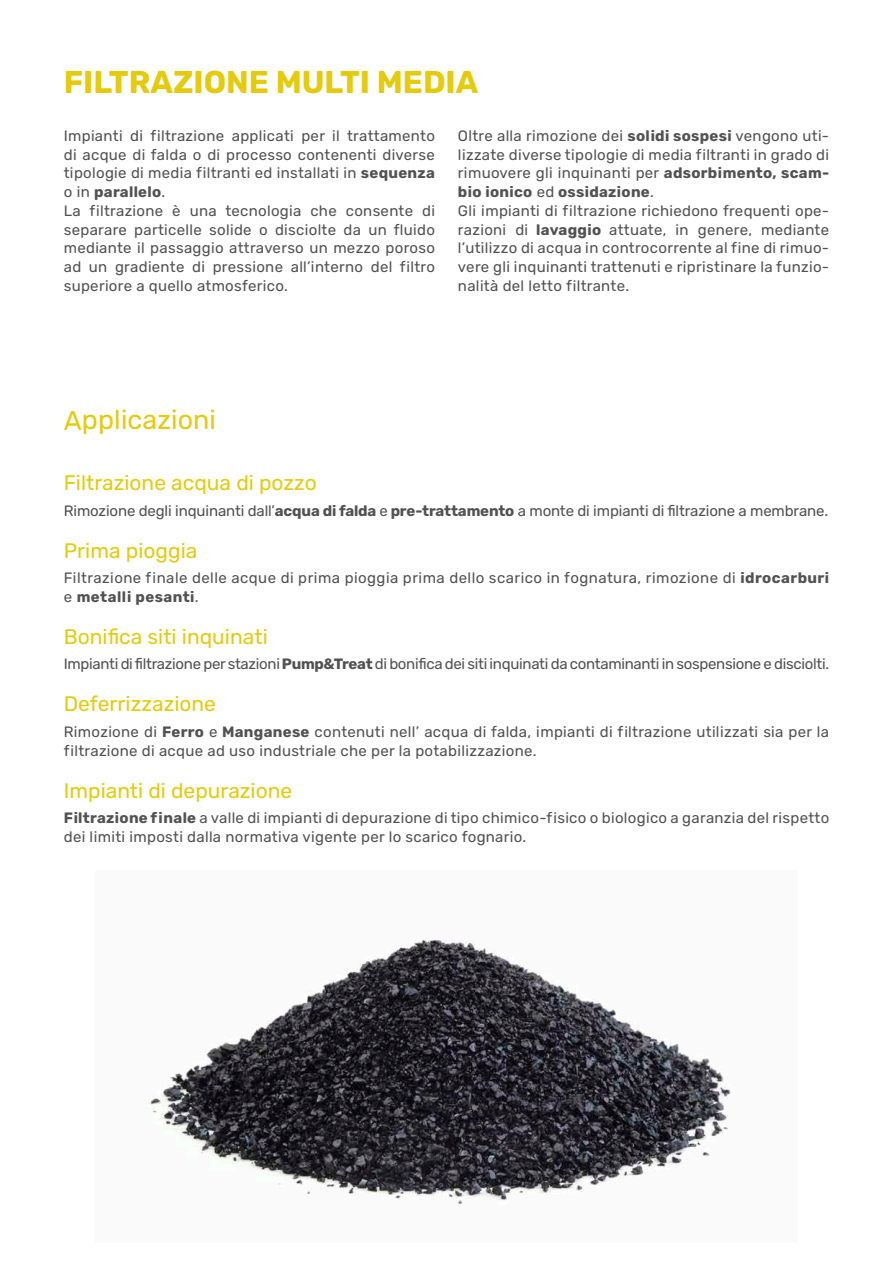
<style>
.page{position:relative;width:893px;height:1263px;background:#fff}
.page>*{position:absolute;margin:0;border:0;box-sizing:border-box;transform-origin:0 0}
.t1{font:700 31.5px "Rubik";color:#e6ca0e}
.t2{font:27px "Rubik";letter-spacing:-.005em;color:#e6ca0e}
.t3{font:21px "Rubik";color:#e6ca0e}
.t4{font:15px/18.8px "Rubik";letter-spacing:.02em;color:#535253}
.t5{font:15px "Rubik";letter-spacing:-.02em;color:#535253}
.t6{font:15px "Rubik";letter-spacing:-.01em;color:#535253}
.s1{font-weight:700}
</style>
<div class="page">
<img style="left:149px;top:939px;width:582px;height:265px">
<h1 class="t1" style="left:64px;top:64px;width:416px">FILTRAZIONE MULTI MEDIA</h1>
<p class="t4" style="left:64px;top:126px;width:373px">Impianti di filtrazione applicati per il trattamento di acque di falda o di processo contenenti diverse tipologie di media filtranti ed installati in <span class="s1">sequenza </span>o in <span class="s1">parallelo</span>.<br>La filtrazione è una tecnologia che consente di separare particelle solide o disciolte da un fluido mediante il passaggio attraverso un mezzo poroso ad un gradiente di pressione all’interno del filtro superiore a quello atmosferico.</p>
<p class="t4" style="left:458px;top:126px;width:373px">Oltre alla rimozione dei <span class="s1">solidi sospesi</span> vengono uti&shy;lizzate diverse tipologie di media filtranti in grado di rimuovere gli inquinanti per <span class="s1">adsorbimento, scam&shy;bio ionico</span> ed <span class="s1">ossidazione</span>.<br>Gli impianti di filtrazione richiedono frequenti ope&shy;razioni di <span class="s1">lavaggio</span> attuate, in genere, mediante l’utilizzo di acqua in controcorrente al fine di rimuo&shy;vere gli inquinanti trattenuti e ripristinare la funzio&shy;nalità del letto filtrante.</p>
<h2 class="t2" style="left:64px;top:404px;width:154px">Applicazioni</h2>
<h3 class="t3" style="left:64px;top:470px;width:255px">Filtrazione acqua di pozzo</h3>
<p class="t6" style="left:64px;top:502px;width:766px">Rimozione degli inquinanti dall’<span class="s1">acqua di falda</span> e <span class="s1">pre-trattamento</span> a monte di impianti di filtrazione a membrane.</p>
<h3 class="t3" style="left:64px;top:538px;width:135px">Prima pioggia</h3>
<p class="t4" style="left:64px;top:569px;width:767px">Filtrazione finale delle acque di prima pioggia prima dello scarico in fognatura, rimozione di <span class="s1">idrocarburi </span>e <span class="s1">metalli pesanti</span>.</p>
<h3 class="t3" style="left:64px;top:624px;width:205px">Bonifica siti inquinati</h3>
<p class="t5" style="left:64px;top:655px;width:767px">Impianti di filtrazione per stazioni <span class="s1">Pump&amp;Treat</span> di bonifica dei siti inquinati da contaminanti in sospensione e disciolti.</p>
<h3 class="t3" style="left:64px;top:692px;width:154px">Deferrizzazione</h3>
<p class="t4" style="left:64px;top:722px;width:767px">Rimozione di <span class="s1">Ferro</span> e <span class="s1">Manganese</span> contenuti nell’ acqua di falda, impianti di filtrazione utilizzati sia per la filtrazione di acque ad uso industriale che per la potabilizzazione.</p>
<h3 class="t3" style="left:64px;top:778px;width:230px">Impianti di depurazione</h3>
<p class="t4" style="left:64px;top:809px;width:767px"><span class="s1">Filtrazione finale</span> a valle di impianti di depurazione di tipo chimico-fisico o biologico a garanzia del rispetto dei limiti imposti dalla normativa vigente per lo scarico fognario.</p>
</div>
